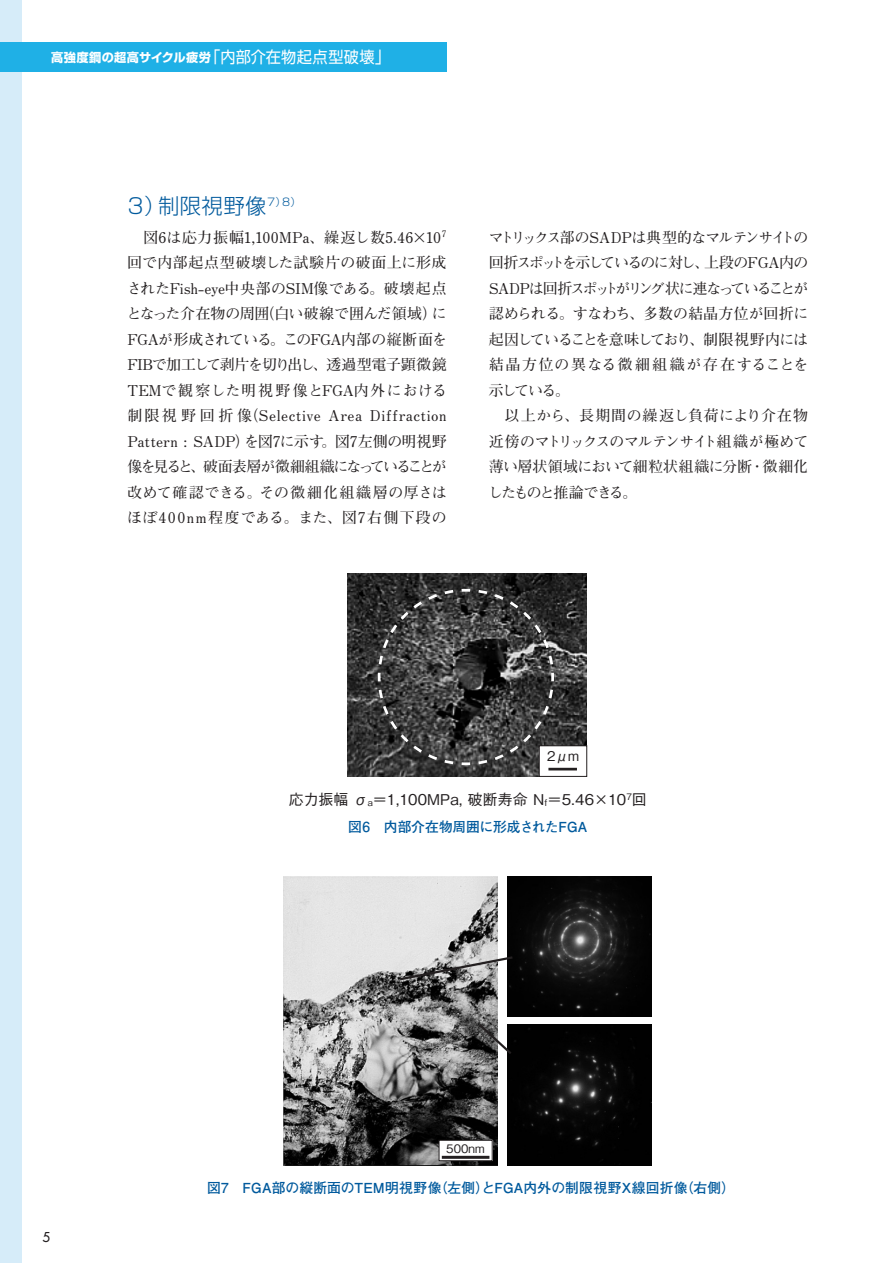
<style>
.page{position:relative;width:893px;height:1263px;background:#fff}
.page>*{position:absolute;margin:0;border:0;box-sizing:border-box;transform-origin:0 0}
.本文{font:300 21.3px "Shin Go Pro";letter-spacing:.025em;color:#015a9d}
.本文-2{font:700 14.85px/25.5px "Futo Min A101 Pro";letter-spacing:.005em;color:#231f20;text-align:justify}
.本文-3{font:500 14.85px "Gothic BBB Pro";color:#231f20}
.t1{font:700 13.8px "Futo Go B101 Pro";letter-spacing:.005em;color:#015a9d}
.本文-4{font:500 13.35px "Gothic BBB Pro";color:#231f20}
.t2{font:13.35px "Futura";color:#231f20}
.t3{font:700 12.15px "Shin Go Pro";letter-spacing:.03em;color:#fff}
.本文-5{font:500 11.7px "Gothic BBB Pro";letter-spacing:.01em;color:#231f20}
.s1{font-weight:400;font-size:15.9px}
.s2{font-size:9px}
</style>
<div class="page">
<div style="left:0;top:0;width:21px;height:1263px;background:#d6ecf9"></div>
<div style="left:0;top:43px;width:446px;height:29px;background:#1fb0e6"></div>
<img style="left:283px;top:876px;width:215px;height:289px">
<img style="left:507px;top:876px;width:145px;height:141px">
<img style="left:507px;top:1025px;width:145px;height:140px">
<img style="left:348px;top:574px;width:239px;height:202px">
<svg style="left:376px;top:588px;width:179px;height:178px;background:#434343"></svg>
<svg style="left:398px;top:955px;width:117px;height:27px;background:#969696"></svg>
<svg style="left:476px;top:1022px;width:38px;height:34px"></svg>
<div style="left:539px;top:746px;width:48px;height:30px;background:#fff"></div>
<div style="left:539px;top:745px;width:48px;height:32px;border:1px solid #231f20"></div>
<hr style="left:548px;top:768px;width:29px;height:2px;background:#231f20">
<div style="left:439px;top:1140px;width:53px;height:21px;background:#fff"></div>
<div style="left:439px;top:1140px;width:53px;height:21px;border:1px solid #231f20"></div>
<hr style="left:442px;top:1156px;width:47px;height:3px;background:#231f20">
<p class="t3" style="left:51px;top:48px;width:341px">高強度鋼の超高サイクル疲労<span class="s1">「内部介在物起点型破壊」</span></p>
<p class="本文" style="left:128px;top:189px;width:175px">3）制限視野像<sup>7）8）</sup></p>
<p class="本文-2" style="left:127px;top:223px;width:322px">　図6は応力振幅1,100MPa、繰返し数5.46×10<sup>7</sup>回で内部起点型破壊した試験片の破面上に形成されたFish-eye中央部のSIM像である。破壊起点となった介在物の周囲（白い破線で囲んだ領域）にFGAが形成されている。このFGA内部の縦断面をFIBで加工して剥片を切り出し、透過型電子顕微鏡TEMで観察した明視野像とFGA内外における制限視野回折像（Selective Area Diffraction Pattern : SADP）を図7に示す。図7左側の明視野像を見ると、破面表層が微細組織になっていることが改めて確認できる。その微細化組織層の厚さはほぼ400nm程度である。また、図7右側下段の</p>
<p class="本文-2" style="left:489px;top:223px;width:321px">マトリックス部のSADPは典型的なマルテンサイトの回折スポットを示しているのに対し、上段のFGA内のSADPは回折スポットがリング状に連なっていることが認められる。すなわち、多数の結晶方位が回折に起因していることを意味しており、制限視野内には結晶方位の異なる微細組織が存在することを示している。</p>
<p class="本文-2" style="left:488px;top:401px;width:321px">　以上から、長期間の繰返し負荷により介在物近傍のマトリックスのマルテンサイト組織が極めて薄い層状領域において細粒状組織に分断・微細化したものと推論できる。</p>
<p class="本文-4" style="left:547px;top:745px;width:33px">2μm</p>
<p class="本文-3" style="left:289px;top:788px;width:359px">応力振幅 σ<span class="s2">a</span>＝1,100MPa, 破断寿命 N<span class="s2">f</span>＝5.46×10<sup>7</sup>回</p>
<p class="t1" style="left:348px;top:816px;width:241px">図6　内部介在物周囲に形成されたFGA</p>
<p class="本文-5" style="left:446px;top:1139px;width:40px">500nm</p>
<p class="t2" style="left:43px;top:1229px;width:9px">5</p>
<p class="t1" style="left:207px;top:1177px;width:530px">図7　FGA部の縦断面のTEM明視野像（左側）とFGA内外の制限視野X線回折像（右側）</p>
</div>
